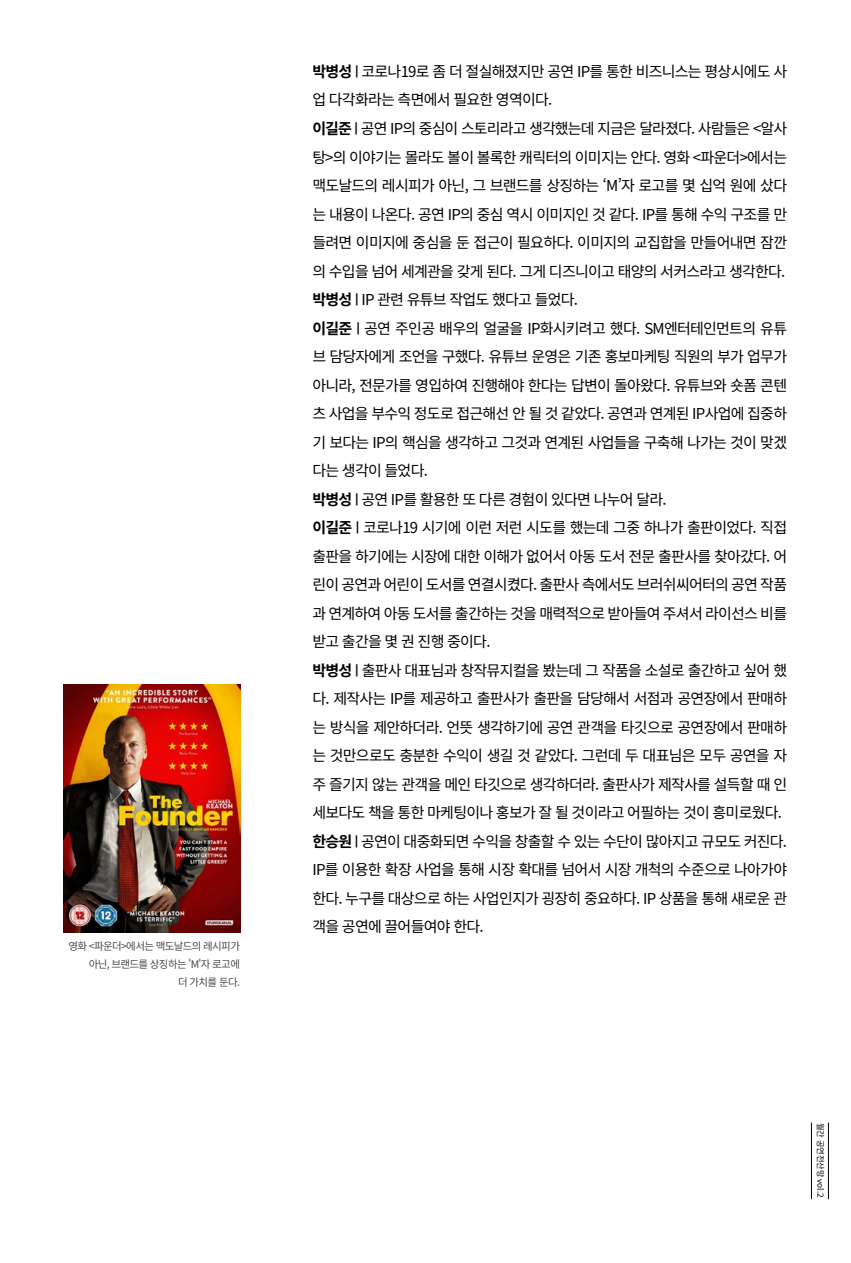
<style>
.page{position:relative;width:851px;height:1263px;background:#fff}
.page>*{position:absolute;margin:0;border:0;box-sizing:border-box;transform-origin:0 0}
.t1{font:15px/28.5px "Noto Sans CJ Kkr";letter-spacing:-.05em;color:#000}
.t2{font:10.5px/18px "Noto Sans CJ Kkr";letter-spacing:-.06em;color:#4c4948;text-align:right}
.t3{font:8.25px "Noto Sans CJ Kkr";letter-spacing:-.025em;color:#000}
.s1{font-weight:700}
.s2{font-family:"Nanum Barun Gothic"}
</style>
<div class="page">
<img style="left:64px;top:685px;width:176px;height:247px">
<hr style="left:828px;top:1123px;width:1px;height:76px;background:#000">
<hr style="left:811px;top:1123px;width:1px;height:76px;background:#000">
<p class="t2" style="left:68px;top:937px;width:173px">영화 &lt;파운더&gt;에서는 맥도날드의 레시피가 아닌, 브랜드를 상징하는 'M'자 로고에<br>더 가치를 둔다.</p>
<p class="t1" style="left:312px;top:58px;width:476px"><span class="s1">박병성</span> <span class="s2">l</span> 코로나19로 좀 더 절실해졌지만 공연 IP를 통한 비즈니스는 평상시에도 사 업 다각화라는 측면에서 필요한 영역이다.<br><span class="s1">이길준</span> <span class="s2">l</span> 공연 IP의 중심이 스토리라고 생각했는데 지금은 달라졌다. 사람들은 &lt;알사 탕&gt;의 이야기는 몰라도 볼이 볼록한 캐릭터의 이미지는 안다. 영화 &lt;파운더&gt;에서는 맥도날드의 레시피가 아닌, 그 브랜드를 상징하는 ‘M’자 로고를 몇 십억 원에 샀다 는 내용이 나온다. 공연 IP의 중심 역시 이미지인 것 같다. IP를 통해 수익 구조를 만 들려면 이미지에 중심을 둔 접근이 필요하다. 이미지의 교집합을 만들어내면 잠깐 의 수입을 넘어 세계관을 갖게 된다. 그게 디즈니이고 태양의 서커스라고 생각한다. <span class="s1">박병성</span> <span class="s2">l</span> IP 관련 유튜브 작업도 했다고 들었다.<br><span class="s1">이길준</span> <span class="s2">l</span> 공연 주인공 배우의 얼굴을 IP화시키려고 했다. SM엔터테인먼트의 유튜 브 담당자에게 조언을 구했다. 유튜브 운영은 기존 홍보마케팅 직원의 부가 업무가 아니라, 전문가를 영입하여 진행해야 한다는 답변이 돌아왔다. 유튜브와 숏폼 콘텐 츠 사업을 부수익 정도로 접근해선 안 될 것 같았다. 공연과 연계된 IP사업에 집중하 기 보다는 IP의 핵심을 생각하고 그것과 연계된 사업들을 구축해 나가는 것이 맞겠 다는 생각이 들었다.<br><span class="s1">박병성</span> <span class="s2">l</span> 공연 IP를 활용한 또 다른 경험이 있다면 나누어 달라.<br><span class="s1">이길준</span> <span class="s2">l</span> 코로나19 시기에 이런 저런 시도를 했는데 그중 하나가 출판이었다. 직접 출판을 하기에는 시장에 대한 이해가 없어서 아동 도서 전문 출판사를 찾아갔다. 어 린이 공연과 어린이 도서를 연결시켰다. 출판사 측에서도 브러쉬씨어터의 공연 작품 과 연계하여 아동 도서를 출간하는 것을 매력적으로 받아들여 주셔서 라이선스 비를 받고 출간을 몇 권 진행 중이다.<br><span class="s1">박병성</span> <span class="s2">l</span> 출판사 대표님과 창작뮤지컬을 봤는데 그 작품을 소설로 출간하고 싶어 했 다. 제작사는 IP를 제공하고 출판사가 출판을 담당해서 서점과 공연장에서 판매하 는 방식을 제안하더라. 언뜻 생각하기에 공연 관객을 타깃으로 공연장에서 판매하 는 것만으로도 충분한 수익이 생길 것 같았다. 그런데 두 대표님은 모두 공연을 자 주 즐기지 않는 관객을 메인 타깃으로 생각하더라. 출판사가 제작사를 설득할 때 인 세보다도 책을 통한 마케팅이나 홍보가 잘 될 것이라고 어필하는 것이 흥미로웠다. <span class="s1">한승원</span> <span class="s2">l</span> 공연이 대중화되면 수익을 창출할 수 있는 수단이 많아지고 규모도 커진다.<br>IP를 이용한 확장 사업을 통해 시장 확대를 넘어서 시장 개척의 수준으로 나아가야 한다. 누구를 대상으로 하는 사업인지가 굉장히 중요하다. IP 상품을 통해 새로운 관 객을 공연에 끌어들여야 한다.</p>
<p class="t3" style="left:824px;top:1123px;width:76px;rotate:90deg">월간 공연전산망 vol.2</p>
</div>
